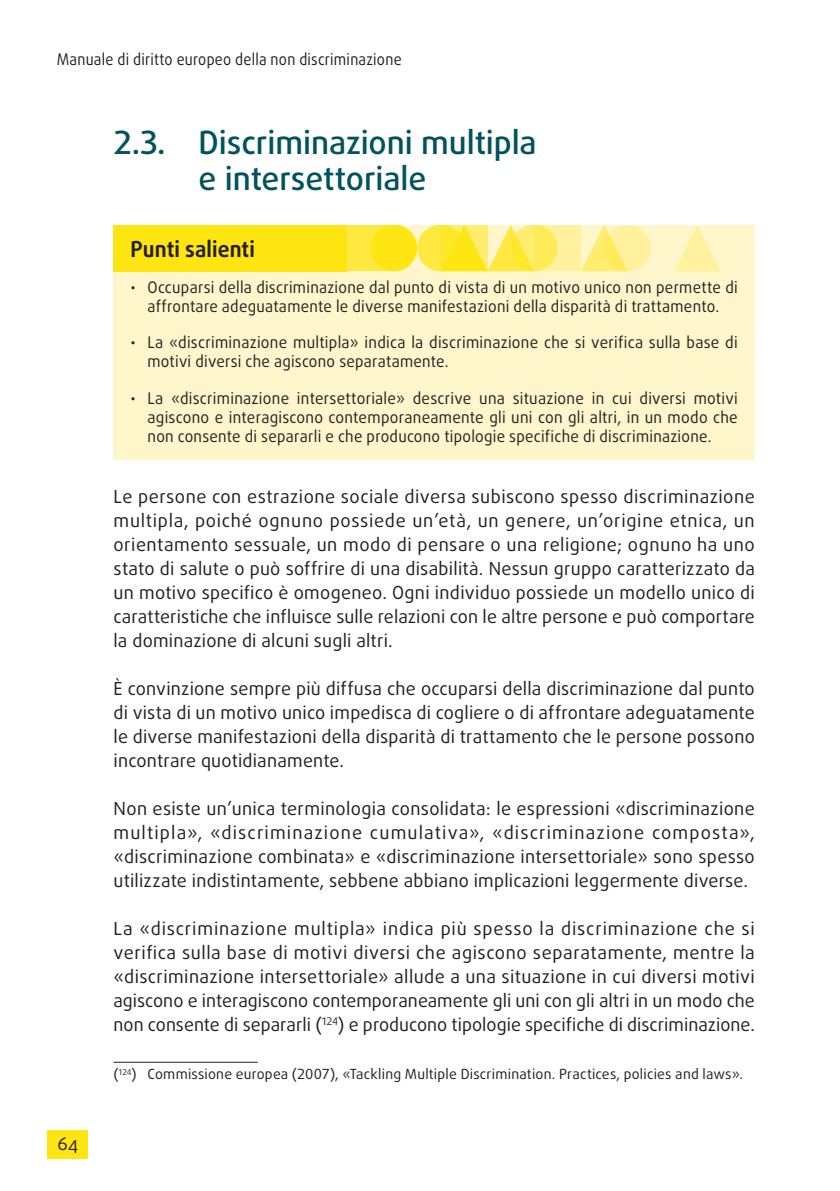
<style>
.page{position:relative;width:840px;height:1191px;background:#fff}
.page>*{position:absolute;margin:0;border:0;box-sizing:border-box;transform-origin:0 0}
.title_2{font:500 32px/36px "Daxline Pro";letter-spacing:-.005em;color:#00535e}
.keypoints_title_SW{font:700 22px "Daxline Pro";letter-spacing:.005em;color:#231f20;scale:.95 1}
.text{font:18px/24px "Daxline Pro";letter-spacing:.01em;color:#231f20;text-align:justify}
.t1{font:16px/19.2px "Daxline Pro";letter-spacing:.015em;color:#231f20;text-align:center;scale:.95 1}
.t2{font:16px "Daxline Pro";letter-spacing:.015em;color:#231f20;scale:.9 1}
.footnote{font:14px "Daxline Pro";letter-spacing:.015em;color:#231f20}
</style>
<div class="page">
<div style="left:113px;top:225px;width:641px;height:80px;background:#fff6cc"></div>
<div style="left:417px;top:225px;width:47px;height:46px;background:#ffe940;border-radius:50%"></div>
<div style="left:347px;top:225px;width:47px;height:46px;background:#ffe940"></div>
<div style="left:113px;top:225px;width:234px;height:46px;background:#ffe512"></div>
<svg style="left:581px;top:225px;width:41px;height:46px"></svg>
<svg style="left:674px;top:225px;width:46px;height:46px"></svg>
<div style="left:370px;top:225px;width:47px;height:46px;background:#ffe512;border-radius:50%"></div>
<svg style="left:487px;top:225px;width:42px;height:46px"></svg>
<svg style="left:510px;top:225px;width:47px;height:46px"></svg>
<svg style="left:604px;top:225px;width:46px;height:46px;fill:#fff19e"></svg>
<svg style="left:441px;top:225px;width:46px;height:46px"></svg>
<svg style="left:534px;top:225px;width:47px;height:46px;fill:#fff19e"></svg>
<div style="left:48px;top:1130px;width:40px;height:29px;background:#ffe512"></div>
<div style="left:113px;top:272px;width:641px;height:58px;background:#fff6cc"></div>
<div style="left:113px;top:327px;width:641px;height:58px;background:#fff6cc"></div>
<div style="left:113px;top:382px;width:641px;height:78px;background:#fff6cc"></div>
<hr style="left:113px;top:1062px;width:144px;height:1px;background:#231f20">
<p class="t2" style="left:57px;top:49px;width:384px">Manuale di diritto europeo della non discriminazione</p>
<p class="title_2" style="left:198px;top:125px;width:339px;text-indent:-85px">2.3. Discriminazioni multipla e intersettoriale</p>
<p class="keypoints_title_SW" style="left:130px;top:234px;width:132px">Punti salienti</p>
<p class="t1" style="left:130px;top:277px;width:640px">• Occuparsi della discriminazione dal punto di vista di un motivo unico non permette di affrontare adeguatamente le diverse manifestazioni della disparità di trattamento.</p>
<p class="t1" style="left:147px;top:333px;width:622px;text-align:left;text-indent:-17px">• La «discriminazione multipla» indica la discriminazione che si verifica sulla base di motivi diversi che agiscono separatamente.</p>
<p class="t1" style="left:147px;top:388px;width:622px;text-align:justify;text-indent:-17px">• La «discriminazione intersettoriale» descrive una situazione in cui diversi motivi agiscono e interagiscono contemporaneamente gli uni con gli altri, in un modo che non consente di separarli e che producono tipologie specifiche di discriminazione.</p>
<p class="text" style="left:57px;top:1131px;width:23px">64</p>
<p class="text" style="left:113px;top:484px;width:642px">Le persone con estrazione sociale diversa subiscono spesso discriminazione multipla, poiché ognuno possiede un’età, un genere, un’origine etnica, un orientamento sessuale, un modo di pensare o una religione; ognuno ha uno stato di salute o può soffrire di una disabilità. Nessun gruppo caratterizzato da un motivo specifico è omogeneo. Ogni individuo possiede un modello unico di caratteristiche che influisce sulle relazioni con le altre persone e può comportare la dominazione di alcuni sugli altri.</p>
<p class="text" style="left:113px;top:676px;width:642px">È convinzione sempre più diffusa che occuparsi della discriminazione dal punto di vista di un motivo unico impedisca di cogliere o di affrontare adeguatamente le diverse manifestazioni della disparità di trattamento che le persone possono incontrare quotidianamente.</p>
<p class="text" style="left:113px;top:796px;width:642px">Non esiste un’unica terminologia consolidata: le espressioni «discriminazione multipla», «discriminazione cumulativa», «discriminazione composta», «discriminazione combinata» e «discriminazione intersettoriale» sono spesso utilizzate indistintamente, sebbene abbiano implicazioni leggermente diverse.</p>
<p class="text" style="left:113px;top:916px;width:642px">La «discriminazione multipla» indica più spesso la discriminazione che si verifica sulla base di motivi diversi che agiscono separatamente, mentre la «discriminazione intersettoriale» allude a una situazione in cui diversi motivi agiscono e interagiscono contemporaneamente gli uni con gli altri in un modo che non consente di separarli (<sup>124</sup>) e producono tipologie specifiche di discriminazione.</p>
<p class="footnote" style="left:113px;top:1065px;width:630px">(<sup>124</sup>) Commissione europea (2007), «Tackling Multiple Discrimination. Practices, policies and laws».</p>
</div>
